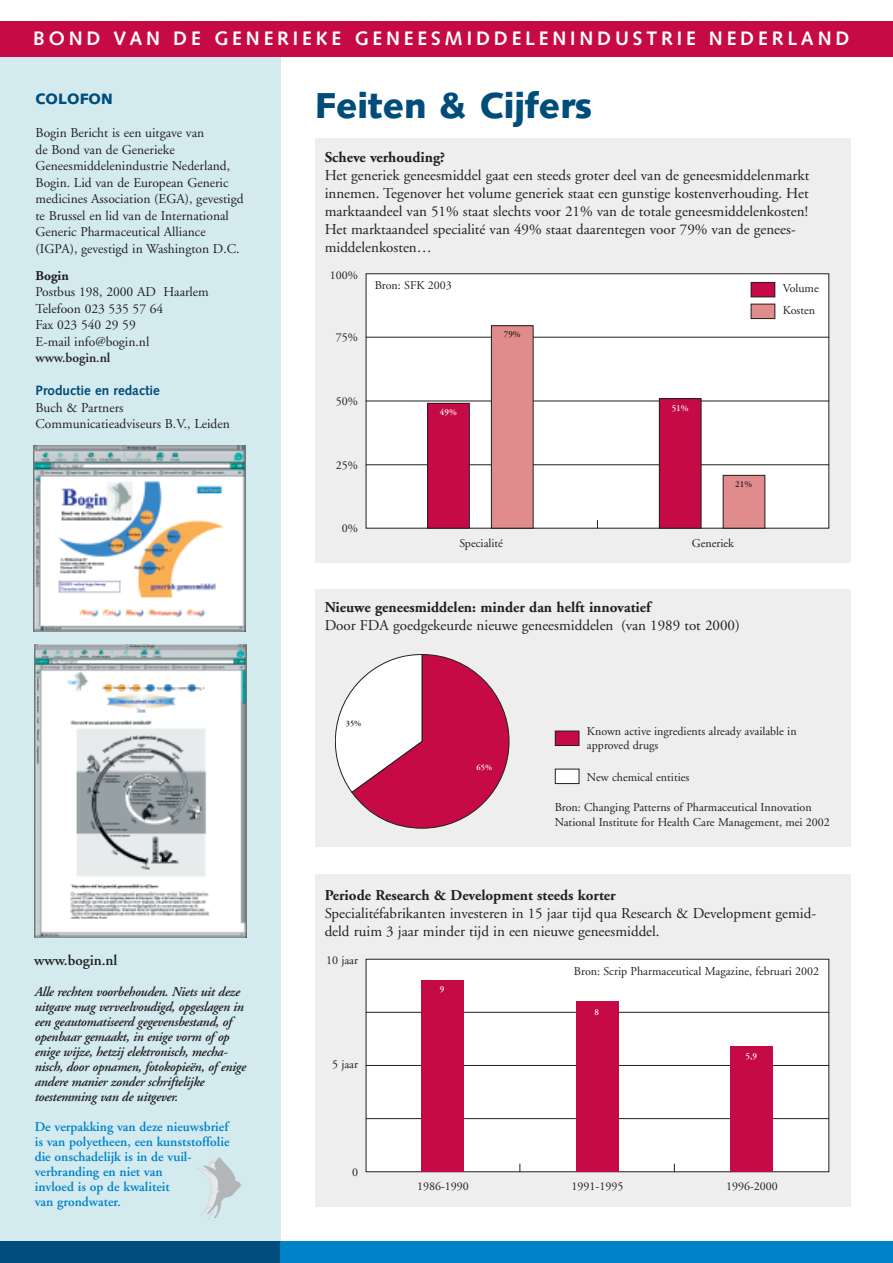
<style>
.page{position:relative;width:893px;height:1263px;background:#fff}
.page>*{position:absolute;margin:0;border:0;box-sizing:border-box;transform-origin:0 0}
.t1{font:900 36px "Syntax";color:#004c7a}
.t2{font:700 19.5px "Syntax";letter-spacing:.2em;color:#fff}
.t3{font:15px/18px "Adobe Garamond";color:#231f20}
.t4{font:700 15px "Adobe Garamond";color:#231f20}
.t5{font:600 15px "Adobe Garamond";color:#231f20}
.t6{font:900 15px "Syntax";color:#004c7a}
.t7{font:13.5px/16.5px "Adobe Garamond";color:#231f20}
.t8{font:italic 600 13.5px/15px "Adobe Garamond";letter-spacing:-.02em;color:#231f20}
.t9{font:600 13.5px/15px "Adobe Garamond";color:#0082c8}
.t10{font:700 13.5px "Syntax";color:#004c7a}
.t11{font:600 13.5px "Adobe Garamond";color:#231f20}
.t12{font:700 13.5px "Adobe Garamond";color:#231f20}
.t13{font:12px/14.4px "Adobe Garamond";color:#231f20}
.t14{font:600 9px "Adobe Garamond";color:#fff}
.t15{font:600 9px "Adobe Garamond";color:#231f20}
.t16{font:600 8.25px "Adobe Garamond";color:#231f20}
.t17{font:600 8.25px "Adobe Garamond";color:#fff}
</style>
<div class="page">
<div style="left:0;top:43px;width:281px;height:1220px;background:#d3ebef"></div>
<div style="left:0;top:1242px;width:893px;height:21px;background:#004c7a"></div>
<div style="left:281px;top:1242px;width:612px;height:21px;background:#0082c8"></div>
<div style="left:0;top:21px;width:893px;height:36px;background:#c60a45"></div>
<svg style="left:197px;top:1158px;width:44px;height:62px"></svg>
<img style="left:34px;top:445px;width:212px;height:186px">
<img style="left:34px;top:645px;width:212px;height:292px">
<div style="left:315px;top:589px;width:535px;height:257px;background:#eeeeef"></div>
<svg style="left:335px;top:654px;width:175px;height:175px"></svg>
<div style="left:315px;top:138px;width:535px;height:424px;background:#eeeeef"></div>
<div style="left:366px;top:274px;width:463px;height:254px;background:#fff"></div>
<hr style="left:366px;top:337px;width:463px;height:1px;background:#231f20">
<hr style="left:366px;top:401px;width:463px;height:1px;background:#231f20">
<hr style="left:366px;top:464px;width:463px;height:1px;background:#231f20">
<div style="left:428px;top:403px;width:41px;height:125px;background:#c60a45"></div>
<div style="left:427px;top:403px;width:43px;height:125px;border:1px solid #231f20"></div>
<div style="left:491px;top:326px;width:42px;height:202px;background:#e08b8c"></div>
<div style="left:491px;top:325px;width:42px;height:203px;border:1px solid #231f20"></div>
<div style="left:659px;top:399px;width:42px;height:129px;background:#c60a45"></div>
<div style="left:659px;top:398px;width:42px;height:130px;border:1px solid #231f20"></div>
<div style="left:723px;top:475px;width:42px;height:53px;background:#e08b8c"></div>
<div style="left:315px;top:874px;width:535px;height:332px;background:#eeeeef"></div>
<div style="left:366px;top:959px;width:463px;height:213px;background:#fff"></div>
<div style="left:366px;top:959px;width:463px;height:213px;border:1px solid #231f20"></div>
<hr style="left:366px;top:1012px;width:463px;height:1px;background:#231f20">
<hr style="left:366px;top:1065px;width:463px;height:1px;background:#231f20">
<hr style="left:366px;top:1118px;width:463px;height:1px;background:#231f20">
<div style="left:422px;top:980px;width:42px;height:191px;background:#c60a45"></div>
<div style="left:576px;top:1001px;width:43px;height:170px;background:#c60a45"></div>
<div style="left:731px;top:1045px;width:42px;height:126px;background:#c60a45"></div>
<div style="left:751px;top:282px;width:24px;height:15px;background:#c60a45"></div>
<div style="left:751px;top:282px;width:24px;height:15px;border:1px solid #231f20"></div>
<div style="left:751px;top:304px;width:24px;height:15px;background:#e08b8c"></div>
<div style="left:751px;top:304px;width:24px;height:15px;border:1px solid #231f20"></div>
<div style="left:555px;top:731px;width:24px;height:14px;background:#c60a45"></div>
<div style="left:555px;top:731px;width:24px;height:15px;border:1px solid #231f20"></div>
<div style="left:555px;top:769px;width:24px;height:14px;background:#fff"></div>
<div style="left:555px;top:769px;width:24px;height:15px;border:1px solid #231f20"></div>
<h2 class="t2" style="left:33px;top:31px;width:818px">BOND VAN DE GENERIEKE GENEESMIDDELENINDUSTRIE NEDERLAND</h2>
<p class="t6" style="left:36px;top:93px;width:79px">COLOFON</p>
<p class="t7" style="left:36px;top:126px;width:210px">Bogin Bericht is een uitgave van<br>de Bond van de Generieke Geneesmiddelenindustrie Nederland, Bogin. Lid van de European Generic medicines Association (EGA), gevestigd te Brussel en lid van de International Generic Pharmaceutical Alliance (IGPA), gevestigd in Washington D.C.</p>
<p class="t12" style="left:36px;top:270px;width:35px">Bogin</p>
<p class="t7" style="left:36px;top:285px;width:175px">Postbus 198, 2000 AD Haarlem<br>Telefoon 023 535 57 64<br>Fax 023 540 29 59<br>E-mail info@bogin.nl</p>
<p class="t11" style="left:36px;top:353px;width:76px">www.bogin.nl</p>
<p class="t10" style="left:36px;top:385px;width:126px">Productie en redactie</p>
<p class="t7" style="left:36px;top:400px;width:196px">Buch &amp; Partners<br>Communicatieadviseurs B.V., Leiden</p>
<p class="t5" style="left:34px;top:954px;width:85px">www.bogin.nl</p>
<p class="t8" style="left:35px;top:986px;width:213px">Alle rechten voorbehouden. Niets uit deze uitgave mag verveelvoudigd, opgeslagen in een geautomatiseerd gegevensbestand, of openbaar gemaakt, in enige vorm of op enige wijze, hetzij elektronisch, mecha&shy;nisch, door opnamen, fotokopieën, of enige andere manier zonder schriftelijke toestemming van de uitgever.</p>
<p class="t9" style="left:35px;top:1121px;width:196px">De verpakking van deze nieuwsbrief is van polyetheen, een kunststoffolie die onschadelijk is in de vuil&shy;verbranding en niet van<br>invloed is op de kwaliteit<br>van grondwater.</p>
<h1 class="t1" style="left:315px;top:91px;width:279px">Feiten &amp; Cijfers</h1>
<p class="t4" style="left:325px;top:151px;width:122px">Scheve verhouding?</p>
<p class="t3" style="left:325px;top:168px;width:486px">Het generiek geneesmiddel gaat een steeds groter deel van de geneesmiddelenmarkt innemen. Tegenover het volume generiek staat een gunstige kostenverhouding. Het marktaandeel van 51% staat slechts voor 21% van de totale geneesmiddelenkosten!<br>Het marktaandeel specialité van 49% staat daarentegen voor 79% van de genees&shy;middelenkosten…</p>
<p class="t13" style="left:330px;top:269px;width:30px">100%</p>
<p class="t13" style="left:336px;top:331px;width:24px">75%</p>
<p class="t13" style="left:375px;top:279px;width:79px">Bron: SFK 2003</p>
<p class="t15" style="left:504px;top:330px;width:18px">79%</p>
<p class="t13" style="left:336px;top:395px;width:24px">50%</p>
<p class="t13" style="left:336px;top:459px;width:24px">25%</p>
<p class="t13" style="left:342px;top:522px;width:18px">0%</p>
<p class="t14" style="left:440px;top:409px;width:18px">49%</p>
<p class="t14" style="left:672px;top:404px;width:18px">51%</p>
<p class="t15" style="left:735px;top:481px;width:18px">21%</p>
<p class="t13" style="left:459px;top:537px;width:45px">Specialité</p>
<p class="t13" style="left:692px;top:537px;width:44px">Generiek</p>
<p class="t4" style="left:325px;top:601px;width:328px">Nieuwe geneesmiddelen: minder dan helft innovatief</p>
<p class="t3" style="left:325px;top:618px;width:417px">Door FDA goedgekeurde nieuwe geneesmiddelen (van 1989 tot 2000)</p>
<p class="t13" style="left:783px;top:279px;width:38px;line-height:21.6px">Volume<br>Kosten</p>
<p class="t16" style="left:346px;top:720px;width:17px">35%</p>
<p class="t17" style="left:477px;top:764px;width:17px">65%</p>
<p class="t13" style="left:587px;top:724px;width:211px">Known active ingredients already available in approved drugs</p>
<p class="t13" style="left:587px;top:770px;width:104px">New chemical entities</p>
<p class="t13" style="left:555px;top:801px;width:277px">Bron: Changing Patterns of Pharmaceutical Innovation<br>National Institute for Health Care Management, mei 2002</p>
<p class="t4" style="left:325px;top:889px;width:293px">Periode Research &amp; Development steeds korter</p>
<p class="t3" style="left:325px;top:906px;width:493px">Specialitéfabrikanten investeren in 15 jaar tijd qua Research &amp; Development gemid&shy;deld ruim 3 jaar minder tijd in een nieuwe geneesmiddel.</p>
<p class="t13" style="left:326px;top:954px;width:34px">10 jaar</p>
<p class="t13" style="left:574px;top:965px;width:247px">Bron: Scrip Pharmaceutical Magazine, februari 2002</p>
<p class="t13" style="left:332px;top:1058px;width:28px">5 jaar</p>
<p class="t13" style="left:352px;top:1166px;width:7px">0</p>
<p class="t14" style="left:440px;top:985px;width:6px">9</p>
<p class="t14" style="left:594px;top:1008px;width:6px">8</p>
<p class="t14" style="left:745px;top:1052px;width:13px">5,9</p>
<p class="t13" style="left:417px;top:1180px;width:53px">1986-1990</p>
<p class="t13" style="left:571px;top:1180px;width:53px">1991-1995</p>
<p class="t13" style="left:726px;top:1180px;width:53px">1996-2000</p>
</div>
